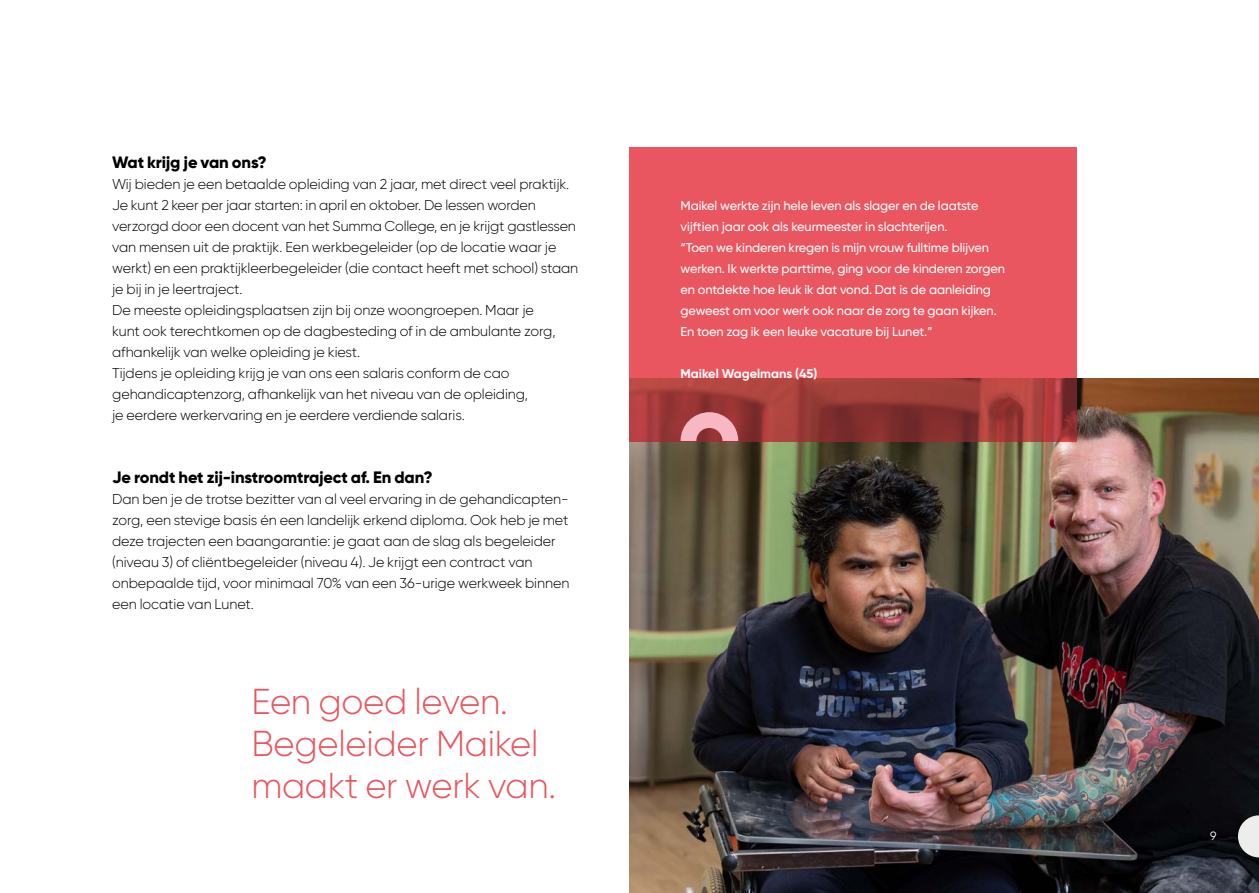
<style>
.page{position:relative;width:1259px;height:893px;background:#fff}
.page>*{position:absolute;margin:0;border:0;box-sizing:border-box;transform-origin:0 0}
.t1{font:300 36px/42px "Gilroy";letter-spacing:-.01em;color:#e9565f}
.t2{font:800 16.5px "Gilroy";letter-spacing:-.01em;color:#000}
.t3{font:300 14.25px/21px "Gilroy";letter-spacing:-.005em;color:#000}
.t4{font:500 12.75px/21px "Gilroy";letter-spacing:-.005em;color:#fff}
.t5{font:700 12.75px "Gilroy";color:#fff}
.t6{font:12px "Gilroy";color:#fff}
</style>
<div class="page">
<img style="left:629px;top:378px;width:630px;height:515px">
<svg style="left:629px;top:147px;width:448px;height:294px;fill:#e9565f"></svg>
<svg style="left:680px;top:412px;width:58px;height:29px"></svg>
<svg style="left:1238px;top:815px;width:21px;height:42px"></svg>
<p class="t2" style="left:112px;top:152px;width:156px">Wat krijg je van ons?</p>
<p class="t3" style="left:112px;top:173px;width:467px">Wij bieden je een betaalde opleiding van 2 jaar, met direct veel praktijk.<br>Je kunt 2 keer per jaar starten: in april en oktober. De lessen worden verzorgd door een docent van het Summa College, en je krijgt gastlessen van mensen uit de praktijk. Een werkbegeleider (op de locatie waar je werkt) en een praktijkleerbegeleider (die contact heeft met school) staan je bij in je leertraject.<br>De meeste opleidingsplaatsen zijn bij onze woongroepen. Maar je<br>kunt ook terechtkomen op de dagbesteding of in de ambulante zorg, afhankelijk van welke opleiding je kiest.<br>Tijdens je opleiding krijg je van ons een salaris conform de cao gehandicaptenzorg, afhankelijk van het niveau van de opleiding,<br>je eerdere werkervaring en je eerdere verdiende salaris.</p>
<p class="t2" style="left:112px;top:467px;width:322px">Je rondt het zij-instroomtraject af. En dan?</p>
<p class="t3" style="left:112px;top:488px;width:459px">Dan ben je de trotse bezitter van al veel ervaring in de gehandicapten&shy;zorg, een stevige basis én een landelijk erkend diploma. Ook heb je met deze trajecten een baangarantie: je gaat aan de slag als begeleider (niveau 3) of cliëntbegeleider (niveau 4). Je krijgt een contract van onbepaalde tijd, voor minimaal 70% van een 36-urige werkweek binnen een locatie van Lunet.</p>
<h1 class="t1" style="left:251px;top:680px;width:306px">Een goed leven.<br>Begeleider Maikel maakt er werk van.</h1>
<p class="t4" style="left:680px;top:195px;width:326px">Maikel werkte zijn hele leven als slager en de laatste vijftien jaar ook als keurmeester in slachterijen.<br>“Toen we kinderen kregen is mijn vrouw fulltime blijven werken. Ik werkte parttime, ging voor de kinderen zorgen en ontdekte hoe leuk ik dat vond. Dat is de aanleiding geweest om voor werk ook naar de zorg te gaan kijken.<br>En toen zag ik een leuke vacature bij Lunet.”</p>
<p class="t5" style="left:680px;top:366px;width:138px">Maikel Wagelmans (45)</p>
<p class="t6" style="left:1210px;top:828px;width:8px">9</p>
</div>
